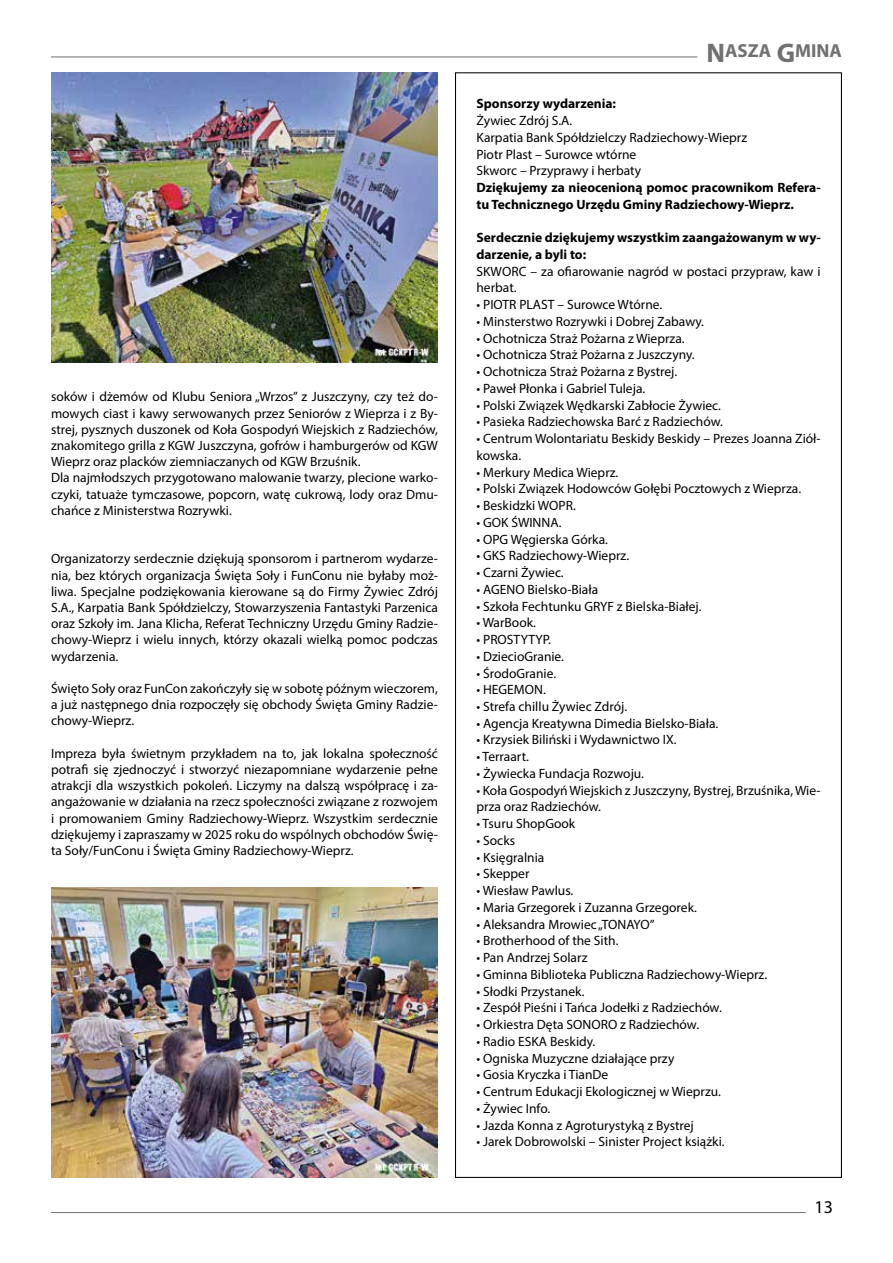
<style>
.page{position:relative;width:893px;height:1263px;background:#fff}
.page>*{position:absolute;margin:0;border:0;box-sizing:border-box;transform-origin:0 0}
.t1{font:700 18.9px "Myriad Pro";color:#707070}
.t2{font:18px "Myriad Pro";color:#000}
.t3{font:13.5px/16.2px "Myriad Pro";color:#000}
.t4{font:700 13.5px/16.8px "Myriad Pro";color:#000}
.s1{font-size:27px}
</style>
<div class="page">
<hr style="left:51px;top:57px;width:646px;height:1px;background:#707070">
<hr style="left:51px;top:1212px;width:755px;height:1px;background:#707070">
<img style="left:51px;top:888px;width:387px;height:290px">
<img style="left:51px;top:72px;width:387px;height:290px">
<p class="t3" style="left:51px;top:388px;width:388px">soków i dżemów od Klubu Seniora „Wrzos” z Juszczyny, czy też do&shy;mowych ciast i kawy serwowanych przez Seniorów z Wieprza i z By&shy;strej, pysznych duszonek od Koła Gospodyń Wiejskich z Radziechów, znakomitego grilla z KGW Juszczyna, gofrów i hamburgerów od KGW Wieprz oraz placków ziemniaczanych od KGW Brzuśnik.<br>Dla najmłodszych przygotowano malowanie twarzy, plecione warko&shy;czyki, tatuaże tymczasowe, popcorn, watę cukrową, lody oraz Dmu&shy;chańce z Ministerstwa Rozrywki.</p>
<p class="t3" style="left:51px;top:550px;width:388px;text-align:justify">Organizatorzy serdecznie dziękują sponsorom i partnerom wydarze&shy;nia, bez których organizacja Święta Soły i FunConu nie byłaby moż&shy;liwa. Specjalne podziękowania kierowane są do Firmy Żywiec Zdrój S.A., Karpatia Bank Spółdzielczy, Stowarzyszenia Fantastyki Parzenica oraz Szkoły im. Jana Klicha, Referat Techniczny Urzędu Gminy Radzie&shy;chowy-Wieprz i wielu innych, którzy okazali wielką pomoc podczas wydarzenia.</p>
<p class="t3" style="left:51px;top:680px;width:388px;text-align:justify">Święto Soły oraz FunCon zakończyły się w sobotę późnym wieczorem, a już następnego dnia rozpoczęły się obchody Święta Gminy Radzie&shy;chowy-Wieprz.</p>
<p class="t3" style="left:51px;top:745px;width:388px;text-align:justify">Impreza była świetnym przykładem na to, jak lokalna społeczność potrafi się zjednoczyć i stworzyć niezapomniane wydarzenie pełne atrakcji dla wszystkich pokoleń. Liczymy na dalszą współpracę i za&shy;angażowanie w działania na rzecz społeczności związane z rozwojem i promowaniem Gminy Radziechowy-Wieprz. Wszystkim serdecznie dziękujemy i zapraszamy w 2025 roku do wspólnych obchodów Świę&shy;ta Soły/FunConu i Święta Gminy Radziechowy-Wieprz.</p>
<h1 class="t1" style="left:706px;top:39px;width:137px"><span class="s1">N</span>ASZA <span class="s1">G</span>MINA</h1>
<p class="t4" style="left:476px;top:95px;width:141px">Sponsorzy wydarzenia:</p>
<p class="t3" style="left:476px;top:112px;width:272px;line-height:16.8px">Żywiec Zdrój S.A.<br>Karpatia Bank Spółdzielczy Radziechowy-Wieprz<br>Piotr Plast – Surowce wtórne<br>Skworc – Przyprawy i herbaty</p>
<p class="t4" style="left:476px;top:179px;width:346px">Dziękujemy za nieocenioną pomoc pracownikom Refera&shy;tu Technicznego Urzędu Gminy Radziechowy-Wieprz.</p>
<p class="t4" style="left:476px;top:229px;width:346px">Serdecznie dziękujemy wszystkim zaangażowanym w wy&shy;darzenie, a byli to:</p>
<p class="t3" style="left:476px;top:263px;width:346px;line-height:16.8px">SKWORC – za ofiarowanie nagród w postaci przypraw, kaw i herbat.</p>
<p class="t3" style="left:476px;top:296px;width:187px">• PIOTR PLAST – Surowce Wtórne.</p>
<p class="t3" style="left:476px;top:313px;width:229px">• Minsterstwo Rozrywki i Dobrej Zabawy.</p>
<p class="t3" style="left:476px;top:330px;width:210px">• Ochotnicza Straż Pożarna z Wieprza.</p>
<p class="t3" style="left:476px;top:347px;width:220px">• Ochotnicza Straż Pożarna z Juszczyny.</p>
<p class="t3" style="left:476px;top:363px;width:202px">• Ochotnicza Straż Pożarna z Bystrej.</p>
<p class="t3" style="left:476px;top:380px;width:170px">• Paweł Płonka i Gabriel Tuleja.</p>
<p class="t3" style="left:476px;top:397px;width:246px">• Polski Związek Wędkarski Zabłocie Żywiec.</p>
<p class="t3" style="left:476px;top:413px;width:248px">• Pasieka Radziechowska Barć z Radziechów.</p>
<p class="t3" style="left:476px;top:430px;width:346px;line-height:16.8px">• Centrum Wolontariatu Beskidy Beskidy – Prezes Joanna Ziół&shy;kowska.</p>
<p class="t3" style="left:476px;top:464px;width:143px">• Merkury Medica Wieprz.</p>
<p class="t3" style="left:476px;top:480px;width:326px">• Polski Związek Hodowców Gołębi Pocztowych z Wieprza.</p>
<p class="t3" style="left:476px;top:497px;width:101px">• Beskidzki WOPR.</p>
<p class="t3" style="left:476px;top:514px;width:86px">• GOK ŚWINNA.</p>
<p class="t3" style="left:476px;top:531px;width:133px">• OPG Węgierska Górka.</p>
<p class="t3" style="left:476px;top:547px;width:154px">• GKS Radziechowy-Wieprz.</p>
<p class="t3" style="left:476px;top:564px;width:89px">• Czarni Żywiec.</p>
<p class="t3" style="left:476px;top:581px;width:123px">• AGENO Bielsko-Biała</p>
<p class="t3" style="left:476px;top:598px;width:227px">• Szkoła Fechtunku GRYF z Bielska-Białej.</p>
<p class="t3" style="left:476px;top:614px;width:61px">• WarBook.</p>
<p class="t3" style="left:476px;top:631px;width:76px">• PROSTYTYP.</p>
<p class="t3" style="left:476px;top:648px;width:89px">• DziecioGranie.</p>
<p class="t3" style="left:476px;top:665px;width:81px">• ŚrodoGranie.</p>
<p class="t3" style="left:476px;top:681px;width:71px">• HEGEMON.</p>
<p class="t3" style="left:476px;top:698px;width:152px">• Strefa chillu Żywiec Zdrój.</p>
<p class="t3" style="left:476px;top:715px;width:243px">• Agencja Kreatywna Dimedia Bielsko-Biała.</p>
<p class="t3" style="left:476px;top:732px;width:202px">• Krzysiek Biliński i Wydawnictwo IX.</p>
<p class="t3" style="left:476px;top:748px;width:54px">• Terraart.</p>
<p class="t3" style="left:476px;top:765px;width:169px">• Żywiecka Fundacja Rozwoju.</p>
<p class="t3" style="left:476px;top:781px;width:346px;line-height:16.8px">• Koła Gospodyń Wiejskich z Juszczyny, Bystrej, Brzuśnika, Wie&shy;prza oraz Radziechów.</p>
<p class="t3" style="left:476px;top:815px;width:100px">• Tsuru ShopGook</p>
<p class="t3" style="left:476px;top:832px;width:40px">• Socks</p>
<p class="t3" style="left:476px;top:849px;width:69px">• Księgralnia</p>
<p class="t3" style="left:476px;top:865px;width:54px">• Skepper</p>
<p class="t3" style="left:476px;top:882px;width:98px">• Wiesław Pawlus.</p>
<p class="t3" style="left:476px;top:899px;width:222px">• Maria Grzegorek i Zuzanna Grzegorek.</p>
<p class="t3" style="left:476px;top:916px;width:180px">• Aleksandra Mrowiec „TONAYO”</p>
<p class="t3" style="left:476px;top:932px;width:144px">• Brotherhood of the Sith.</p>
<p class="t3" style="left:476px;top:949px;width:112px">• Pan Andrzej Solarz</p>
<p class="t3" style="left:476px;top:966px;width:292px">• Gminna Biblioteka Publiczna Radziechowy-Wieprz.</p>
<p class="t3" style="left:476px;top:983px;width:109px">• Słodki Przystanek.</p>
<p class="t3" style="left:476px;top:999px;width:247px">• Zespół Pieśni i Tańca Jodełki z Radziechów.</p>
<p class="t3" style="left:476px;top:1016px;width:224px">• Orkiestra Dęta SONORO z Radziechów.</p>
<p class="t3" style="left:476px;top:1033px;width:120px">• Radio ESKA Beskidy.</p>
<p class="t3" style="left:476px;top:1050px;width:199px">• Ogniska Muzyczne działające przy</p>
<p class="t3" style="left:476px;top:1066px;width:133px">• Gosia Kryczka i TianDe</p>
<p class="t3" style="left:476px;top:1083px;width:246px">• Centrum Edukacji Ekologicznej w Wieprzu.</p>
<p class="t3" style="left:476px;top:1100px;width:75px">• Żywiec Info.</p>
<p class="t3" style="left:476px;top:1117px;width:219px">• Jazda Konna z Agroturystyką z Bystrej</p>
<p class="t3" style="left:476px;top:1133px;width:250px">• Jarek Dobrowolski – Sinister Project książki.</p>
<h2 class="t2" style="left:815px;top:1196px;width:20px">13</h2>
</div>
